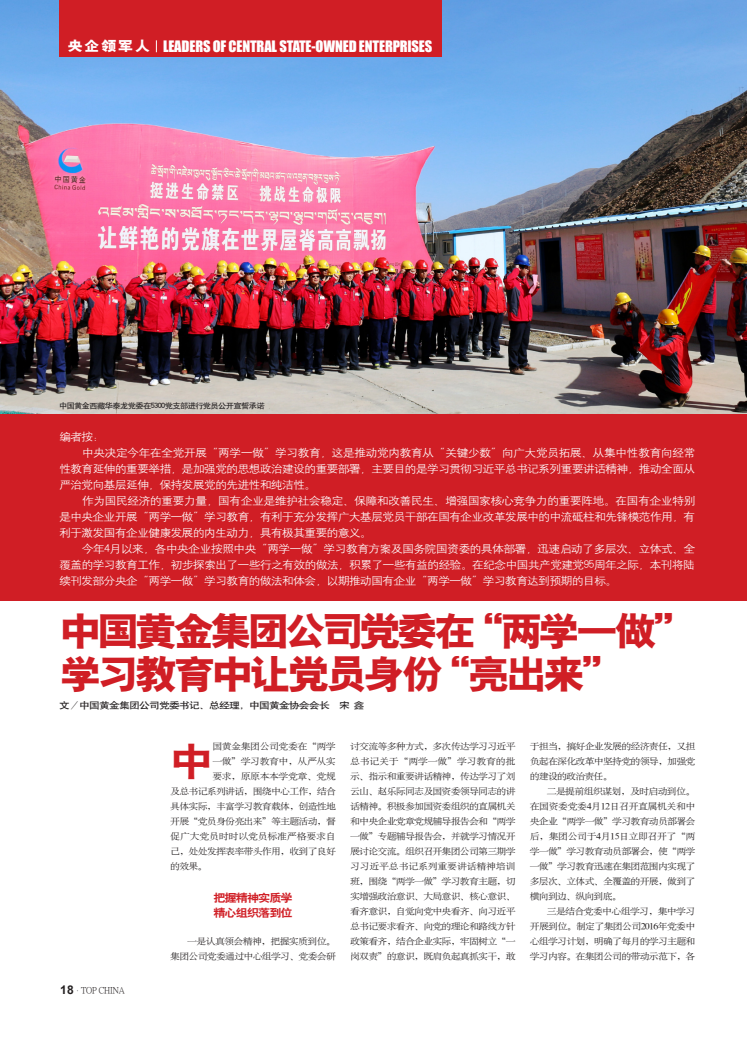
<style>
.page{position:relative;width:755px;height:1038px;background:#fff}
.page>*{position:absolute;margin:0;border:0;box-sizing:border-box;transform-origin:0 0}
.大标题A{font:40px/43px "H Yb 9 gj";letter-spacing:-.105em;color:#d01e25;scale:1.05 1}
.内文1{font:39px "H Yb 2 gj";color:#d01e25;scale:1.1 1}
.导语1{font:14.5px "Impact";letter-spacing:-.01em;color:#fff}
.导语1-2{font:14px "H Yb 9 gj";letter-spacing:.09em;color:#fff;scale:1.1 1}
.t1{font:700 12px "Arial";color:#231f20}
.引题{font:11px/16px "H Yg 2 gj";letter-spacing:-.08em;color:#fff;text-align:justify;scale:1.1 1}
._1级小标题{font:11px "H Yb 2 gj";letter-spacing:-.075em;color:#d01e25;scale:1.1 1}
.内文1-2{font:9px/15px "H Ya 6 gj";letter-spacing:-.075em;color:#231f20;text-align:justify;scale:1.1 1}
.内文1-3{font:9px "H Ya 6 gj";letter-spacing:-.045em;color:#231f20;scale:1.1 1}
.撰文{font:9px "H Yb 1 gj";letter-spacing:-.075em;color:#231f20;scale:1.2 1}
.内文1-4{font:9px "H Ya 6 gj";letter-spacing:-.02em;color:#231f20;scale:1.1 1}
.t2{font:9px "P Ming Li U";letter-spacing:-.015em;color:#231f20}
.图说{font:7.5px "H Yb 1 gj";letter-spacing:-.075em;color:#231f20;scale:1.1 1}
</style>
<div class="page">
<img style="left:0;top:0;width:746px;height:414px">
<div style="left:0;top:414px;width:746px;height:187px;background:#d01e25"></div>
<div style="left:60px;top:0;width:382px;height:57px;background:#d01e25"></div>
<svg style="left:156px;top:40px;width:1px;height:12px"></svg>
<p class="导语1-2" style="left:67px;top:39px;width:77px">央企领军人</p>
<p class="导语1" style="left:163px;top:35px;width:270px">LEADERS OF CENTRAL STATE-OWNED ENTERPRISES</p>
<p class="图说" style="left:59px;top:402px;width:188px">中国黄金西藏华泰龙党委在5300党支部进行党员公开宣誓承诺</p>
<p class="引题" style="left:59px;top:428px;width:43px">编者按：</p>
<p class="引题" style="left:59px;top:444px;width:579px;text-indent:23px">中央决定今年在全党开展“两学一做”学习教育，这是推动党内教育从“关键少数”向广大党员拓展、从集中性教育向经常性教育延伸的重要举措，是加强党的思想政治建设的重要部署，主要目的是学习贯彻习近平总书记系列重要讲话精神，推动全面从严治党向基层延伸，保持发展党的先进性和纯洁性。</p>
<p class="引题" style="left:59px;top:492px;width:579px;text-indent:23px">作为国民经济的重要力量，国有企业是维护社会稳定、保障和改善民生、增强国家核心竞争力的重要阵地。在国有企业特别是中央企业开展“两学一做”学习教育，有利于充分发挥广大基层党员干部在国有企业改革发展中的中流砥柱和先锋模范作用，有利于激发国有企业健康发展的内生动力，具有极其重要的意义。</p>
<p class="引题" style="left:59px;top:540px;width:579px;text-indent:23px">今年4月以来，各中央企业按照中央“两学一做”学习教育方案及国务院国资委的具体部署，迅速启动了多层次、立体式、全覆盖的学习教育工作，初步探索出了一些行之有效的做法，积累了一些有益的经验。在纪念中国共产党建党95周年之际，本刊将陆续刊发部分央企“两学一做”学习教育的做法和体会，以期推动国有企业“两学一做”学习教育达到预期的目标。</p>
<p class="大标题A" style="left:60px;top:609px;width:606px">中国黄金集团公司党委在“两学一做”学习教育中让党员身份“亮出来”</p>
<p class="撰文" style="left:59px;top:700px;width:256px">文／中国黄金集团公司党委书记、总经理，中国黄金协会会长 宋鑫</p>
<p class="t1" style="left:60px;top:981px;width:15px">18</p>
<p class="t2" style="left:81px;top:986px;width:45px">TOP CHINA</p>
<p class="内文1" style="left:170px;top:741px;width:40px">中</p>
<p class="内文1-3" style="left:212px;top:741px;width:114px">国黄金集团公司党委在“两学</p>
<p class="内文1-3" style="left:212px;top:756px;width:114px">一做”学习教育中，从严从实</p>
<p class="内文1-3" style="left:212px;top:771px;width:114px">要求，原原本本学党章、党规</p>
<p class="内文1-2" style="left:170px;top:783px;width:152px">及总书记系列讲话，围绕中心工作，结合</p>
<p class="内文1-2" style="left:170px;top:798px;width:152px">具体实际，丰富学习教育载体，创造性地</p>
<p class="内文1-2" style="left:170px;top:813px;width:152px">开展“党员身份亮出来”等主题活动，督</p>
<p class="内文1-4" style="left:170px;top:831px;width:152px">促广大党员时时以党员标准严格要求自</p>
<p class="内文1-2" style="left:170px;top:843px;width:152px">己，处处发挥表率带头作用，收到了良好</p>
<p class="内文1-2" style="left:170px;top:858px;width:35px">的效果。</p>
<p class="_1级小标题" style="left:213px;top:891px;width:74px">把握精神实质学</p>
<p class="_1级小标题" style="left:213px;top:906px;width:74px">精心组织落到位</p>
<p class="内文1-2" style="left:170px;top:933px;width:152px;text-align:right">一是认真领会精神，把握实质到位。<br>集团公司党委通过中心组学习、党委会研</p>
<p class="内文1-2" style="left:350px;top:738px;width:152px">讨交流等多种方式，多次传达学习习近平总书记关于“两学一做”学习教育的批示、指示和重要讲话精神，传达学习了刘云山、赵乐际同志及国资委领导同志的讲话精神。积极参加国资委组织的直属机关和中央企业党章党规辅导报告会和“两学一做”专题辅导报告会，并就学习情况开展讨论交流。组织召开集团公司第三期学习习近平总书记系列重要讲话精神培训班，围绕“两学一做”学习教育主题，切实增强政治意识、大局意识、核心意识、看齐意识，自觉向党中央看齐、向习近平总书记要求看齐、向党的理论和路线方针政策看齐，结合企业实际，牢固树立“一岗双责”的意识，既肩负起真抓实干，敢</p>
<p class="内文1-2" style="left:529px;top:738px;width:152px">于担当，搞好企业发展的经济责任，又担负起在深化改革中坚持党的领导，加强党的建设的政治责任。</p>
<p class="内文1-2" style="left:529px;top:783px;width:152px;text-indent:17px">二是提前组织谋划，及时启动到位。在国资委党委4月12日召开直属机关和中央企业“两学一做”学习教育动员部署会后，集团公司于4月15日立即召开了“两学一做”学习教育动员部署会，使“两学一做”学习教育迅速在集团范围内实现了多层次、立体式、全覆盖的开展，做到了横向到边、纵向到底。</p>
<p class="内文1-2" style="left:529px;top:903px;width:152px;text-indent:17px">三是结合党委中心组学习，集中学习开展到位。制定了集团公司2016年党委中心组学习计划，明确了每月的学习主题和学习内容。在集团公司的带动示范下，各</p>
</div>
